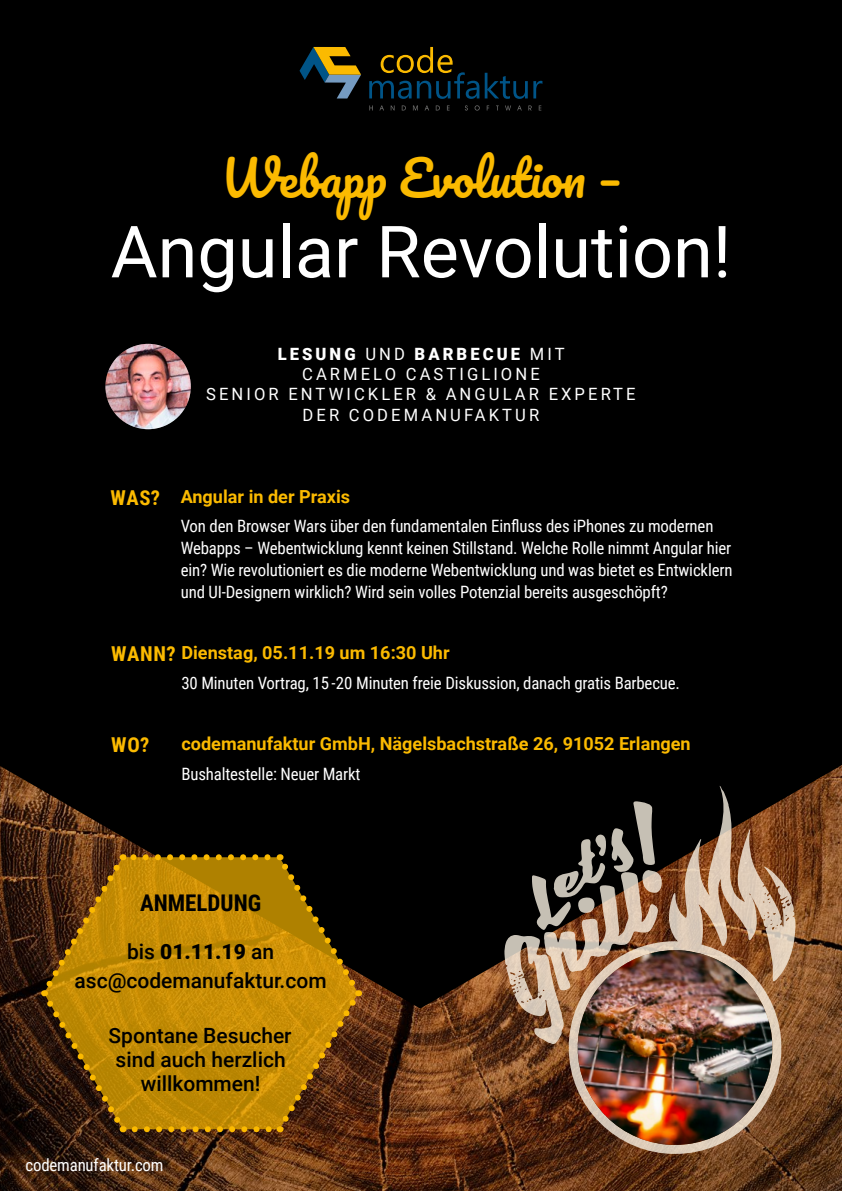
<style>
.page{position:relative;width:842px;height:1191px;background:#fff}
.page>*{position:absolute;margin:0;border:0;box-sizing:border-box;transform-origin:0 0}
.t1{font:72px "Roboto";color:#fff}
.t2{font:49px "Pacifico";letter-spacing:-.005em;color:#fbba00}
.t3{font:700 23px "Roboto Condensed";color:#000}
.t4{font:500 21px/24px "Roboto";color:#000;text-align:center}
.t5{font:700 20.5px "Roboto Condensed";color:#fbba00}
.t6{font:700 18px "Roboto";color:#fbba00}
.t7{font:17px/22px "Roboto Condensed";letter-spacing:-.01em;color:#fff}
.t8{font:16.9px/20.3px "Roboto";letter-spacing:.185em;color:#fff;text-align:center}
.s1{font-weight:900}
.s2{font-family:"Roboto Condensed";font-size:20.5px}
</style>
<div class="page">
<img style="left:0;top:1008px;width:842px;height:183px">
<div style="left:0;top:0;width:842px;height:1008px;background:#000"></div>
<svg style="left:39px;top:854px;width:324px;height:278px;background:#9d6d06"></svg>
<svg style="left:299px;top:47px;width:62px;height:51px;background:#45472a"></svg>
<svg style="left:369px;top:47px;width:110px;height:52px;background:#151b11"></svg>
<svg style="left:485px;top:73px;width:57px;height:26px"></svg>
<svg style="left:369px;top:105px;width:4px;height:5px"></svg>
<svg style="left:379px;top:105px;width:5px;height:5px"></svg>
<svg style="left:391px;top:105px;width:4px;height:5px"></svg>
<svg style="left:402px;top:105px;width:4px;height:5px"></svg>
<svg style="left:413px;top:105px;width:5px;height:5px"></svg>
<svg style="left:424px;top:105px;width:5px;height:5px"></svg>
<svg style="left:436px;top:105px;width:4px;height:5px"></svg>
<svg style="left:465px;top:105px;width:3px;height:6px"></svg>
<svg style="left:475px;top:105px;width:5px;height:6px"></svg>
<svg style="left:496px;top:105px;width:3px;height:5px"></svg>
<svg style="left:505px;top:105px;width:6px;height:5px"></svg>
<svg style="left:517px;top:105px;width:5px;height:5px"></svg>
<svg style="left:528px;top:105px;width:4px;height:5px"></svg>
<svg style="left:504px;top:801px;width:158px;height:244px;background:#5a4e44"></svg>
<svg style="left:669px;top:785px;width:126px;height:197px;background:#7b5e49"></svg>
<svg style="left:558px;top:931px;width:234px;height:227px;background:#916a4e"></svg>
<img style="left:573px;top:950px;width:204px;height:199px">
<img style="left:105px;top:344px;width:86px;height:85px;border-radius:43px">
<h2 class="t2" style="left:221px;top:152px;width:402px">Webapp Evolution –</h2>
<h1 class="t1" style="left:111px;top:201px;width:622px">Angular Revolution!</h1>
<p class="t8" style="left:206px;top:343px;width:431px"><span class="s1">LESUNG</span> UND <span class="s1">BARBECUE</span> MIT<br>CARMELO CASTIGLIONE<br>SENIOR ENTWICKLER &amp; ANGULAR EXPERTE<br>DER CODEMANUFAKTUR</p>
<p class="t6" style="left:111px;top:483px;width:241px"><span class="s2">WAS?</span> Angular in der Praxis</p>
<p class="t7" style="left:181px;top:514px;width:553px">Von den Browser Wars über den fundamentalen Einfluss des iPhones zu modernen Webapps – Webentwicklung kennt keinen Stillstand. Welche Rolle nimmt Angular hier ein? Wie revolutioniert es die moderne Webentwicklung und was bietet es Entwicklern und UI-Designern wirklich? Wird sein volles Potenzial bereits ausgeschöpft?</p>
<p class="t6" style="left:111px;top:639px;width:340px"><span class="s2">WANN?</span> Dienstag, 05.11.19 um 16:30 Uhr</p>
<p class="t7" style="left:181px;top:671px;width:500px">30 Minuten Vortrag, 15 -20 Minuten freie Diskussion, danach gratis Barbecue.</p>
<p class="t5" style="left:111px;top:730px;width:40px">WO?</p>
<p class="t6" style="left:181px;top:731px;width:511px">codemanufaktur GmbH, Nägelsbachstraße 26, 91052 Erlangen</p>
<p class="t7" style="left:181px;top:762px;width:181px">Bushaltestelle: Neuer Markt</p>
<h3 class="t3" style="left:140px;top:887px;width:123px">ANMELDUNG</h3>
<p class="t4" style="left:75px;top:935px;width:254px;line-height:29.7px">bis <span class="s1">01.11.19</span> an asc@codemanufaktur.com</p>
<p class="t4" style="left:109px;top:1022px;width:185px">Spontane Besucher sind auch herzlich willkommen!</p>
<p class="t7" style="left:26px;top:1153px;width:140px">codemanufaktur.com</p>
</div>
